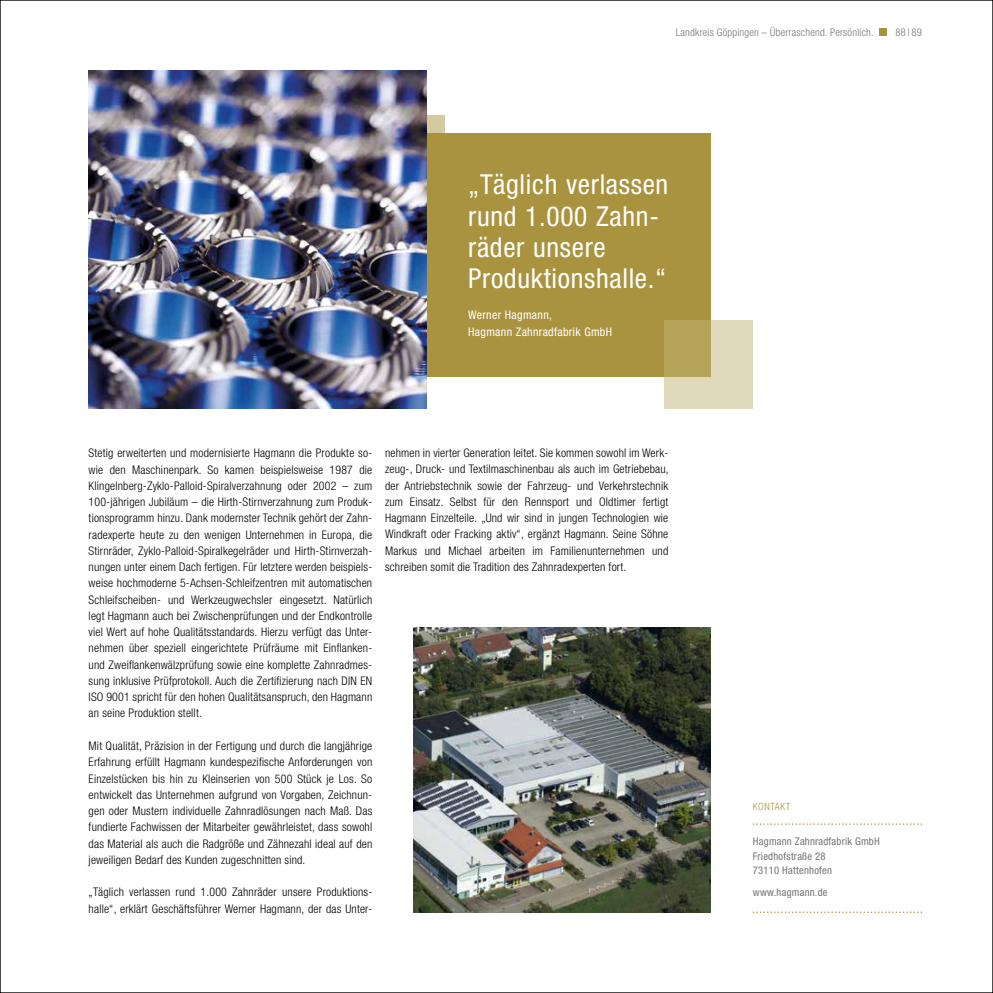
<style>
.page{position:relative;width:993px;height:993px;background:#fff}
.page>*{position:absolute;margin:0;border:0;box-sizing:border-box;transform-origin:0 0}
.t1{font:condensed 27.5px/31.2px "Helvetica Neue LT Std";letter-spacing:.025em;color:#fff}
.t2{font:300 condensed 11.88px/16.2px "Helvetica Neue LT Std";letter-spacing:.015em;color:#000;text-align:justify}
.t3{font:condensed 11.88px/16.2px "Helvetica Neue LT Std";letter-spacing:.025em;color:#fff}
.t4{font:condensed 10.62px/14.4px "Helvetica Neue LT Std";letter-spacing:.02em;color:#757574}
.t5{font:300 condensed 10.62px "Helvetica Neue LT Std";letter-spacing:.02em;color:#757574}
.t6{font:300 condensed 10px "Helvetica Neue LT Std";letter-spacing:.06em;color:#a9933e}
</style>
<div class="page">
<svg style="left:753px;top:911px;width:168px;height:1px"></svg>
<svg style="left:753px;top:823px;width:168px;height:1px"></svg>
<div style="left:878px;top:28px;width:8px;height:8px;background:#a9933e"></div>
<img style="left:89px;top:71px;width:338px;height:337px">
<div style="left:427px;top:133px;width:283px;height:243px;background:#a9933e"></div>
<div style="left:427px;top:115px;width:17px;height:18px;background:#d4c99f"></div>
<svg style="left:664px;top:320px;width:88px;height:88px;background:#d1c699"></svg>
<img style="left:413px;top:627px;width:297px;height:285px">
<p class="t5" style="left:675px;top:26px;width:199px">Landkreis Göppingen – Überraschend. Persönlich.</p>
<p class="t5" style="left:895px;top:26px;width:28px">88 | 89</p>
<p class="t1" style="left:468px;top:169px;width:201px">„Täglich verlassen rund 1.000 Zahn&shy;räder unsere<br>Produktionshalle.“</p>
<p class="t3" style="left:468px;top:307px;width:145px">Werner Hagmann,<br>Hagmann Zahnradfabrik GmbH</p>
<p class="t2" style="left:89px;top:445px;width:285px">Stetig erweiterten und modernisierte Hagmann die Produkte so&shy;wie den Maschinenpark. So kamen beispielsweise 1987 die Klingelnberg-Zyklo-Palloid-Spiralverzahnung oder 2002 – zum 100-jährigen Jubiläum – die Hirth-Stirnverzahnung zum Produk&shy;tionsprogramm hinzu. Dank modernster Technik gehört der Zahn&shy;radexperte heute zu den wenigen Unternehmen in Europa, die Stirnräder, Zyklo-Palloid-Spiralkegelräder und Hirth-Stirnverzah&shy;nungen unter einem Dach fertigen. Für letztere werden beispiels&shy;weise hochmoderne 5-Achsen-Schleifzentren mit automatischen Schleifscheiben- und Werkzeugwechsler eingesetzt. Natürlich legt Hagmann auch bei Zwischenprüfungen und der Endkontrolle viel Wert auf hohe Qualitätsstandards. Hierzu verfügt das Unter&shy;nehmen über speziell eingerichtete Prüfräume mit Einfanken&shy;und Zweifankenwälzprüfung sowie eine komplette Zahnradmes&shy;sung inklusive Prüfprotokoll. Auch die Zertifzierung nach DIN EN ISO 9001 spricht für den hohen Qualitätsanspruch, den Hagmann an seine Produktion stellt.</p>
<p class="t2" style="left:89px;top:737px;width:285px">Mit Qualität, Präzision in der Fertigung und durch die langjährige Erfahrung erfüllt Hagmann kundespezifsche Anforderungen von Einzelstücken bis hin zu Kleinserien von 500 Stück je Los. So entwickelt das Unternehmen aufgrund von Vorgaben, Zeichnun&shy;gen oder Mustern individuelle Zahnradlösungen nach Maß. Das fundierte Fachwissen der Mitarbeiter gewährleistet, dass sowohl das Material als auch die Radgröße und Zähnezahl ideal auf den jeweiligen Bedarf des Kunden zugeschnitten sind.</p>
<p class="t2" style="left:89px;top:883px;width:285px">„Täglich verlassen rund 1.000 Zahnräder unsere Produktions&shy;halle“, erklärt Geschäftsführer Werner Hagmann, der das Unter-</p>
<p class="t2" style="left:385px;top:444px;width:285px">nehmen in vierter Generation leitet. Sie kommen sowohl im Werk&shy;zeug-, Druck- und Textilmaschinenbau als auch im Getriebebau, der Antriebstechnik sowie der Fahrzeug- und Verkehrstechnik zum Einsatz. Selbst für den Rennsport und Oldtimer fertigt Hagmann Einzelteile. „Und wir sind in jungen Technologien wie Windkraft oder Fracking aktiv“, ergänzt Hagmann. Seine Söhne Markus und Michael arbeiten im Familienunternehmen und schreiben somit die Tradition des Zahnradexperten fort.</p>
<p class="t6" style="left:752px;top:800px;width:39px">KONTAKT</p>
<p class="t4" style="left:752px;top:834px;width:128px">Hagmann Zahnradfabrik GmbH<br>Friedhofstraße 28<br>73110 Hattenhofen</p>
<p class="t4" style="left:752px;top:884px;width:76px">www.hagmann.de</p>
</div>
